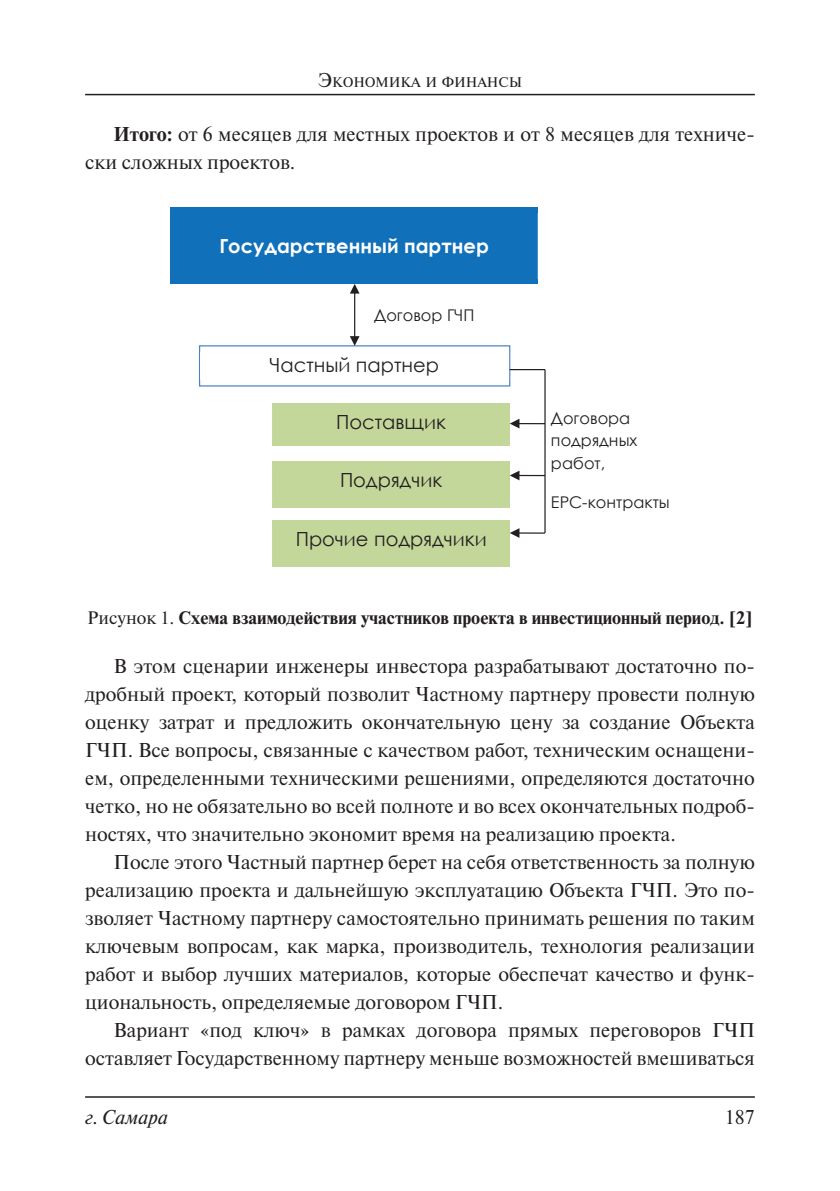
<style>
.page{position:relative;width:840px;height:1191px;background:#fff}
.page>*{position:absolute;margin:0;border:0;box-sizing:border-box;transform-origin:0 0}
.t1{font:20px/28px "Newton C";color:#231f20;text-align:justify}
.t2{font:italic 20px "Newton C";color:#231f20}
.t3{font:19.4px "Century Gothic";color:#231f20}
.t4{font:700 19.4px "Century Gothic";color:#fff}
.t5{font:700 18px "Newton C";color:#231f20}
.t6{font:16.2px/22.8px "Century Gothic";letter-spacing:.005em;color:#231f20}
.t7{font:14px "Newton C";color:#231f20}
.s1{font-size:20px}
.s2{font-weight:700}
.s3{font-weight:400}
</style>
<div class="page">
<hr style="left:85px;top:94px;width:669px;height:1px;background:#231f20">
<hr style="left:85px;top:1096px;width:669px;height:1px;background:#231f20">
<div style="left:170px;top:207px;width:367px;height:77px;background:#1070b9"></div>
<div style="left:199px;top:345px;width:311px;height:41px;border:1px solid #4a81bf"></div>
<img style="left:200px;top:352px;width:309px;height:28px">
<div style="left:272px;top:403px;width:237px;height:42px;background:#c3d79b"></div>
<div style="left:272px;top:461px;width:237px;height:46px;background:#c3d79b"></div>
<div style="left:272px;top:520px;width:237px;height:46px;background:#c3d79b"></div>
<hr style="left:354px;top:292px;width:1px;height:46px;background:#231f20">
<svg style="left:349px;top:336px;width:10px;height:10px"></svg>
<svg style="left:350px;top:284px;width:9px;height:9px"></svg>
<hr style="left:509px;top:369px;width:35px;height:1px;background:#231f20">
<hr style="left:544px;top:370px;width:1px;height:163px;background:#231f20">
<hr style="left:517px;top:532px;width:27px;height:2px;background:#231f20">
<svg style="left:509px;top:528px;width:10px;height:10px"></svg>
<svg style="left:509px;top:470px;width:35px;height:10px"></svg>
<svg style="left:509px;top:419px;width:35px;height:9px"></svg>
<p class="t7" style="left:318px;top:74px;width:206px"><span class="s1">Э</span>кономика и финансы</p>
<p class="t1" style="left:85px;top:120px;width:670px;text-indent:28px"><span class="s2">Итого:</span> от 6 месяцев для местных проектов и от 8 месяцев для техниче&shy;ски сложных проектов.</p>
<p class="t4" style="left:219px;top:231px;width:271px">Государственный партнер</p>
<p class="t6" style="left:374px;top:303px;width:102px">Договор ГЧП</p>
<p class="t3" style="left:270px;top:352px;width:170px">Частный партнер</p>
<p class="t3" style="left:336px;top:408px;width:111px">Поставщик</p>
<p class="t3" style="left:340px;top:466px;width:104px">Подрядчик</p>
<p class="t3" style="left:296px;top:526px;width:192px">Прочие подрядчики</p>
<p class="t6" style="left:550px;top:406px;width:88px">Договора подрядных работ,</p>
<p class="t6" style="left:550px;top:491px;width:120px">EPC-контракты</p>
<p class="t5" style="left:87px;top:607px;width:666px"><span class="s3">Рисунок 1.</span> Схема взаимодействия участников проекта в инвестиционный период. [2]</p>
<p class="t1" style="left:85px;top:652px;width:670px;text-indent:28px">В этом сценарии инженеры инвестора разрабатывают достаточно по&shy;дробный проект, который позволит Частному партнеру провести полную оценку затрат и предложить окончательную цену за создание Объекта ГЧП. Все вопросы, связанные с качеством работ, техническим оснащени&shy;ем, определенными техническими решениями, определяются достаточно четко, но не обязательно во всей полноте и во всех окончательных подроб&shy;ностях, что значительно экономит время на реализацию проекта.</p>
<p class="t1" style="left:85px;top:848px;width:670px;text-indent:28px">После этого Частный партнер берет на себя ответственность за полную реализацию проекта и дальнейшую эксплуатацию Объекта ГЧП. Это по&shy;зволяет Частному партнеру самостоятельно принимать решения по таким ключевым вопросам, как марка, производитель, технология реализации работ и выбор лучших материалов, которые обеспечат качество и функ&shy;циональность, определяемые договором ГЧП.</p>
<p class="t1" style="left:85px;top:1016px;width:670px;text-align:right">Вариант «под ключ» в рамках договора прямых переговоров ГЧП оставляет Государственному партнеру меньше возможностей вмешиваться</p>
<p class="t2" style="left:85px;top:1106px;width:84px">г. Самара</p>
<p class="t1" style="left:724px;top:1103px;width:31px">187</p>
</div>
